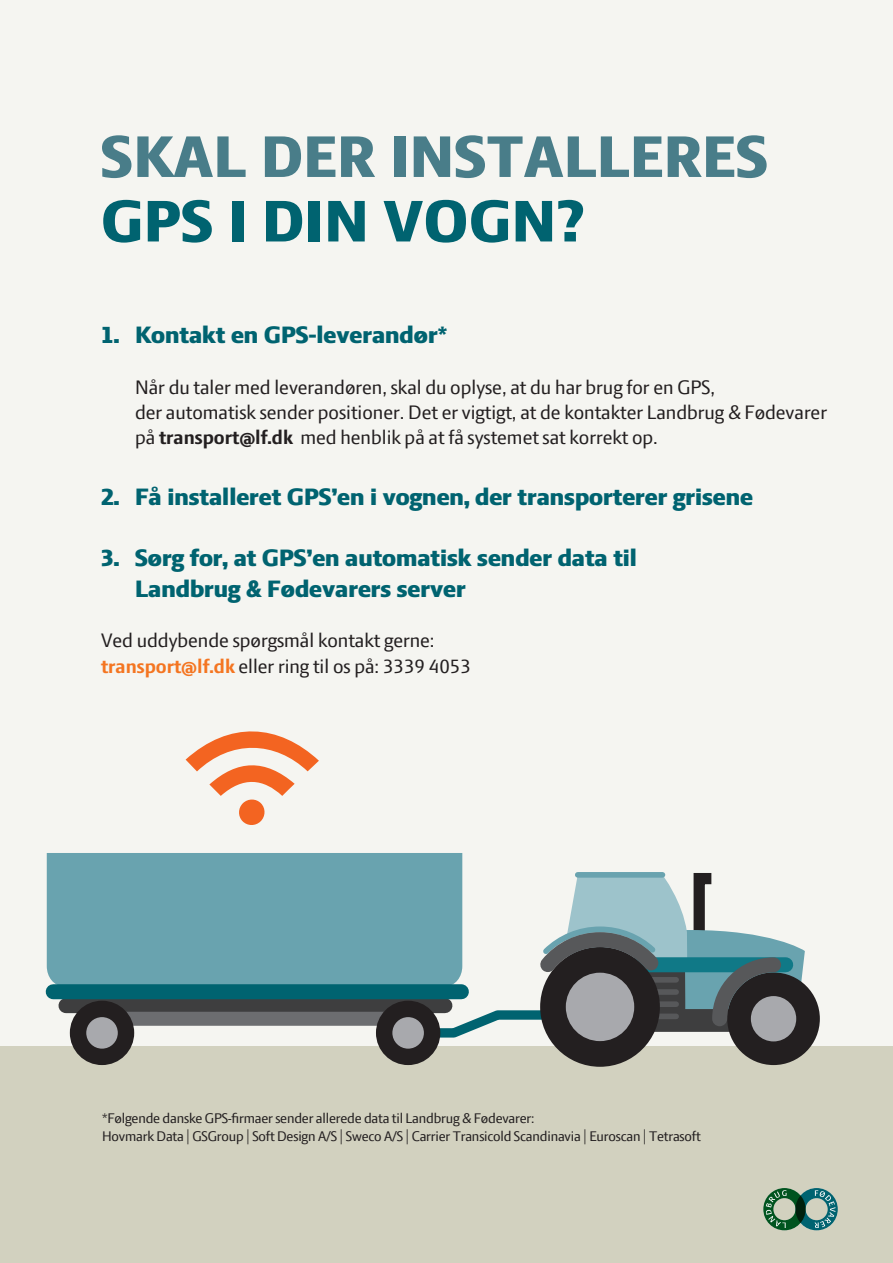
<style>
.page{position:relative;width:893px;height:1263px;background:#fff}
.page>*{position:absolute;margin:0;border:0;box-sizing:border-box;transform-origin:0 0}
.t1{font:800 63px "LF Press Sans";letter-spacing:.01em;color:#497d89}
.t2{font:800 63px "LF Press Sans";letter-spacing:.01em;color:#006370}
.t3{font:800 25.5px/30.6px "LF Press Sans";color:#006370}
.t4{font:21px/25.2px "LF Press Sans";color:#231f20}
.t5{font:15px/18px "LF Press Sans";letter-spacing:-.01em;color:#231f20}
.s1{font-weight:700}
.s2{font-weight:700;color:#f47521}
</style>
<div class="page">
<div style="left:0;top:0;width:893px;height:1046px;background:#f5f5f1"></div>
<div style="left:0;top:1046px;width:893px;height:217px;background:#d2d1bf"></div>
<svg style="left:186px;top:731px;width:133px;height:94px"></svg>
<div style="left:47px;top:853px;width:415px;height:133px;background:#69a3af"></div>
<div style="left:66px;top:998px;width:379px;height:15px;background:#3e3e3f"></div>
<div style="left:93px;top:1012px;width:322px;height:14px;background:#6c6d70"></div>
<div style="left:727px;top:972px;width:93px;height:93px;background:#231f20;border-radius:50%"></div>
<div style="left:540px;top:947px;width:120px;height:120px;background:#231f20;border-radius:50%"></div>
<svg style="left:403px;top:867px;width:404px;height:175px"></svg>
<div style="left:376px;top:1001px;width:64px;height:64px;background:#231f20;border-radius:50%"></div>
<div style="left:392px;top:1017px;width:32px;height:32px;background:#a8a9ad;border-radius:50%"></div>
<div style="left:70px;top:1001px;width:64px;height:64px;background:#231f20;border-radius:50%"></div>
<div style="left:86px;top:1017px;width:32px;height:32px;background:#a8a9ad;border-radius:50%"></div>
<div style="left:53px;top:984px;width:408px;height:15px;background:#006370"></div>
<svg style="left:763px;top:1188px;width:75px;height:42px"></svg>
<h1 class="t1" style="left:101px;top:120px;width:668px">SKAL DER INSTALLERES</h1>
<h1 class="t2" style="left:101px;top:185px;width:485px">GPS I DIN VOGN?</h1>
<p class="t3" style="left:101px;top:320px;width:348px">1. Kontakt en GPS-leverandør*</p>
<p class="t4" style="left:135px;top:374px;width:693px">Når du taler med leverandøren, skal du oplyse, at du har brug for en GPS,<br>der automatisk sender positioner. Det er vigtigt, at de kontakter Landbrug &amp; Fødevarer på <span class="s1">transport@lf.dk</span> med henblik på at få systemet sat korrekt op.</p>
<p class="t3" style="left:101px;top:482px;width:653px">2. Få installeret GPS’en i vognen, der transporterer grisene</p>
<p class="t3" style="left:135px;top:543px;width:503px;text-indent:-34px">3. Sørg for, at GPS’en automatisk sender data til<br>Landbrug &amp; Fødevarers server</p>
<p class="t4" style="left:101px;top:628px;width:371px">Ved uddybende spørgsmål kontakt gerne: <span class="s2">transport@lf.dk</span> eller ring til os på: 3339 4053</p>
<p class="t5" style="left:102px;top:1109px;width:600px">*Følgende danske GPS-firmaer sender allerede data til Landbrug &amp; Fødevarer:<br>Hovmark Data | GSGroup | Soft Design A/S | Sweco A/S | Carrier Transicold Scandinavia | Euroscan | Tetrasoft</p>
</div>
